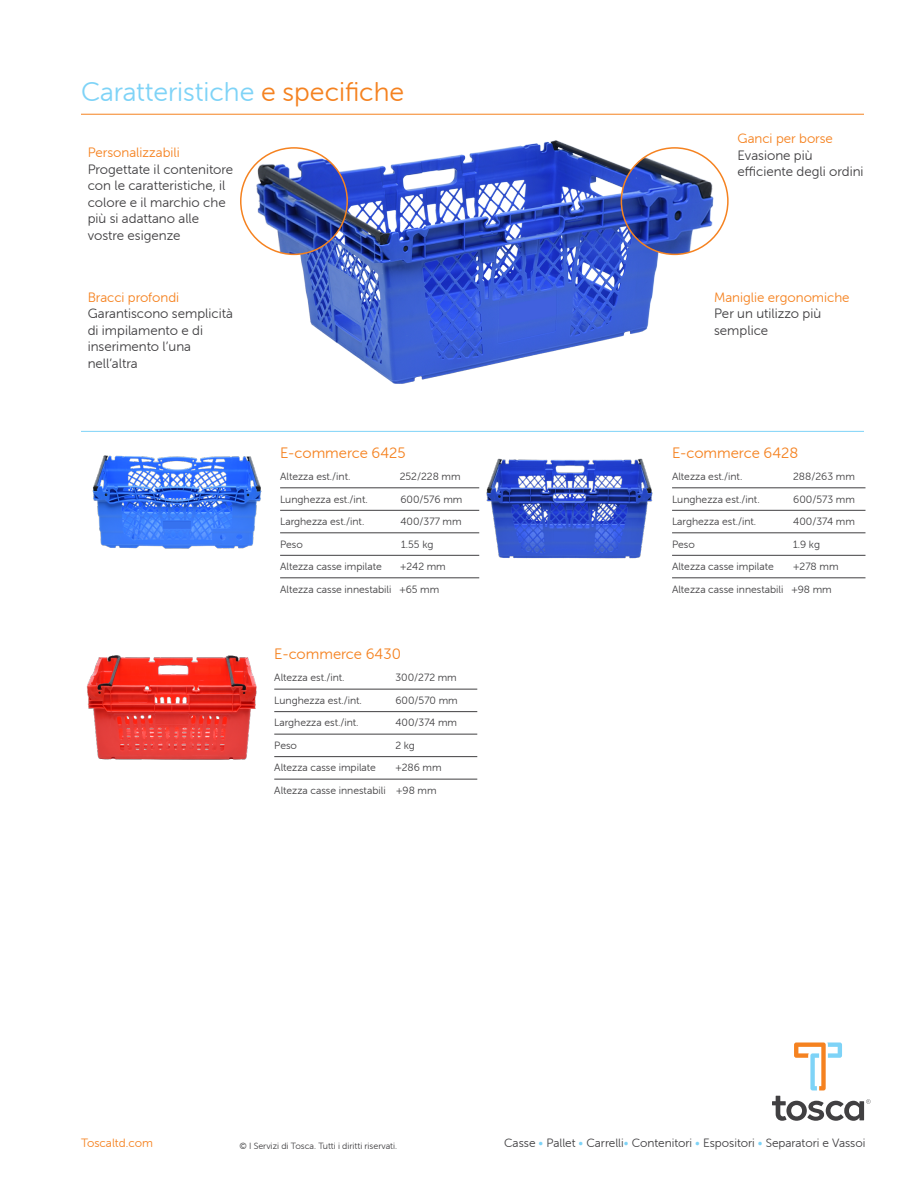
<style>
.page{position:relative;width:918px;height:1188px;background:#fff}
.page>*{position:absolute;margin:0;border:0;box-sizing:border-box;transform-origin:0 0}
.t1{font:27px "Museo Sans Rounded 300";color:#7ed3f7}
.t2{font:15px "Museo Sans Rounded 300";color:#f58220}
.t3{font:13.5px/16.5px "Museo Sans Rounded 300";color:#414042}
.t4{font:13.5px "Museo Sans Rounded 300";color:#f58220}
.t5{font:12px "Museo Sans Rounded 300";color:#414042}
.t6{font:12px "Museo Sans Rounded 300";color:#f58220}
.t7{font:10.5px/22.5px "Museo Sans Rounded 300";color:#414042}
.t8{font:9px "Museo Sans Rounded 300";color:#414042}
.s1{color:#f58220}
.s2{color:#7ed3f7}
</style>
<div class="page">
<img style="left:273px;top:140px;width:411px;height:244px">
<hr style="left:81px;top:114px;width:783px;height:1px;background:#f58220">
<hr style="left:81px;top:431px;width:783px;height:1px;background:#7ed3f7">
<img style="left:241px;top:148px;width:106px;height:106px;border-radius:53px">
<div style="left:240px;top:147px;width:108px;height:108px;border:2px solid #f58220;border-radius:50%"></div>
<img style="left:621px;top:148px;width:107px;height:106px;border-radius:53px">
<div style="left:621px;top:147px;width:108px;height:108px;border:2px solid #f58220;border-radius:50%"></div>
<svg style="left:794px;top:1042px;width:48px;height:48px"></svg>
<svg style="left:772px;top:1096px;width:99px;height:25px"></svg>
<img style="left:486px;top:458px;width:167px;height:101px">
<hr style="left:672px;top:488px;width:193px;height:1px;background:#414042">
<hr style="left:672px;top:510px;width:193px;height:1px;background:#414042">
<hr style="left:672px;top:533px;width:193px;height:1px;background:#414042">
<hr style="left:672px;top:555px;width:193px;height:1px;background:#414042">
<hr style="left:672px;top:578px;width:193px;height:1px;background:#414042">
<img style="left:92px;top:455px;width:170px;height:94px">
<hr style="left:280px;top:488px;width:199px;height:1px;background:#414042">
<hr style="left:280px;top:510px;width:199px;height:1px;background:#414042">
<hr style="left:280px;top:533px;width:199px;height:1px;background:#414042">
<hr style="left:280px;top:555px;width:199px;height:1px;background:#414042">
<hr style="left:280px;top:578px;width:199px;height:1px;background:#414042">
<img style="left:86px;top:655px;width:171px;height:105px">
<hr style="left:274px;top:689px;width:203px;height:1px;background:#414042">
<hr style="left:274px;top:711px;width:203px;height:1px;background:#414042">
<hr style="left:274px;top:734px;width:203px;height:1px;background:#414042">
<hr style="left:274px;top:756px;width:203px;height:1px;background:#414042">
<hr style="left:274px;top:779px;width:203px;height:1px;background:#414042">
<h1 class="t1" style="left:81px;top:77px;width:325px">Caratteristiche <span class="s1">e specifiche</span></h1>
<p class="t4" style="left:88px;top:145px;width:94px">Personalizzabili</p>
<p class="t3" style="left:88px;top:161px;width:147px">Progettate il contenitore con le caratteristiche, il colore e il marchio che più si adattano alle vostre esigenze</p>
<p class="t4" style="left:88px;top:290px;width:93px">Bracci profondi</p>
<p class="t3" style="left:88px;top:305px;width:147px">Garantiscono semplicità di impilamento e di inserimento l’una nell’altra</p>
<h2 class="t2" style="left:280px;top:444px;width:127px">E-commerce 6425</h2>
<p class="t7" style="left:280px;top:465px;width:72px">Altezza est./int.</p>
<p class="t7" style="left:400px;top:465px;width:62px">252/228 mm</p>
<p class="t7" style="left:280px;top:488px;width:89px">Lunghezza est./int.</p>
<p class="t7" style="left:400px;top:488px;width:64px">600/576 mm</p>
<p class="t7" style="left:280px;top:510px;width:86px">Larghezza est./int.</p>
<p class="t7" style="left:400px;top:510px;width:63px">400/377 mm</p>
<p class="t7" style="left:280px;top:533px;width:24px">Peso</p>
<p class="t7" style="left:401px;top:533px;width:34px">1.55 kg</p>
<p class="t7" style="left:280px;top:555px;width:103px">Altezza casse impilate</p>
<p class="t7" style="left:280px;top:555px;width:167px;text-indent:120px">+242 mm<br>Altezza casse innestabili +65 mm</p>
<h2 class="t2" style="left:274px;top:646px;width:128px">E-commerce 6430</h2>
<p class="t7" style="left:274px;top:667px;width:72px">Altezza est./int.</p>
<p class="t7" style="left:395px;top:667px;width:63px">300/272 mm</p>
<p class="t7" style="left:274px;top:689px;width:89px">Lunghezza est./int.</p>
<p class="t7" style="left:395px;top:689px;width:64px">600/570 mm</p>
<p class="t7" style="left:274px;top:712px;width:86px">Larghezza est./int.</p>
<p class="t7" style="left:395px;top:712px;width:63px">400/374 mm</p>
<p class="t7" style="left:274px;top:734px;width:24px">Peso</p>
<p class="t7" style="left:395px;top:734px;width:21px">2 kg</p>
<p class="t7" style="left:274px;top:757px;width:103px">Altezza casse impilate</p>
<p class="t7" style="left:274px;top:757px;width:169px;text-indent:121px">+286 mm<br>Altezza casse innestabili +98 mm</p>
<p class="t4" style="left:738px;top:131px;width:97px">Ganci per borse</p>
<p class="t3" style="left:738px;top:147px;width:127px">Evasione più efficiente degli ordini</p>
<p class="t4" style="left:714px;top:290px;width:137px">Maniglie ergonomiche</p>
<p class="t3" style="left:714px;top:305px;width:109px">Per un utilizzo più semplice</p>
<h2 class="t2" style="left:672px;top:444px;width:128px">E-commerce 6428</h2>
<p class="t7" style="left:672px;top:465px;width:72px">Altezza est./int.</p>
<p class="t7" style="left:793px;top:465px;width:63px">288/263 mm</p>
<p class="t7" style="left:672px;top:488px;width:89px">Lunghezza est./int.</p>
<p class="t7" style="left:793px;top:488px;width:63px">600/573 mm</p>
<p class="t7" style="left:672px;top:510px;width:86px">Larghezza est./int.</p>
<p class="t7" style="left:793px;top:510px;width:63px">400/374 mm</p>
<p class="t7" style="left:672px;top:533px;width:24px">Peso</p>
<p class="t7" style="left:793px;top:533px;width:28px">1.9 kg</p>
<p class="t7" style="left:672px;top:555px;width:103px">Altezza casse impilate</p>
<p class="t7" style="left:672px;top:555px;width:168px;text-indent:121px">+278 mm<br>Altezza casse innestabili +98 mm</p>
<p class="t6" style="left:81px;top:1137px;width:73px">Toscaltd.com</p>
<p class="t8" style="left:239px;top:1141px;width:159px">© I Servizi di Tosca. Tutti i diritti riservati.</p>
<p class="t5" style="left:504px;top:1136px;width:363px">Casse <span class="s2">•</span> Pallet <span class="s2">•</span> Carrelli<span class="s2">•</span> Contenitori <span class="s2">•</span> Espositori <span class="s2">•</span> Separatori e Vassoi</p>
</div>
